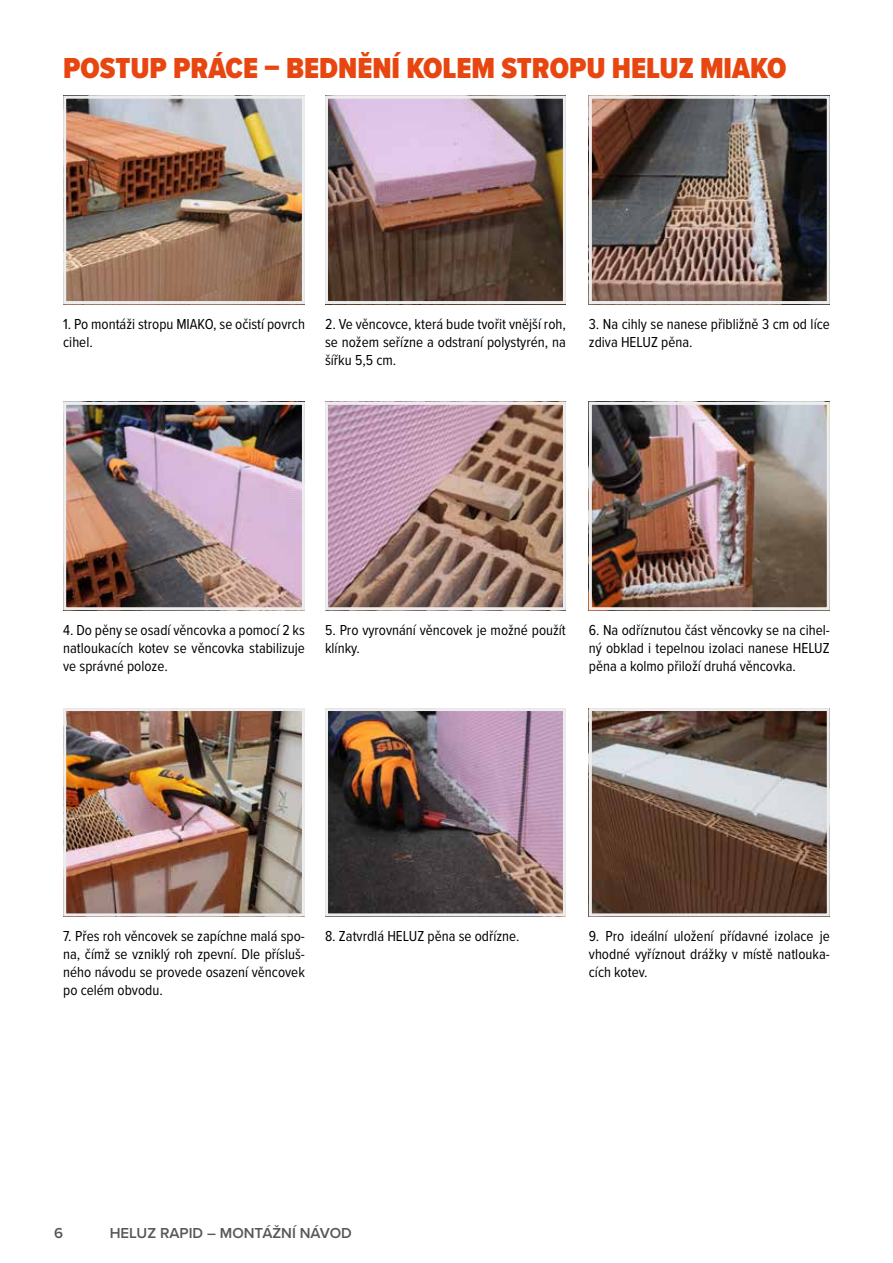
<style>
.page{position:relative;width:893px;height:1263px;background:#fff}
.page>*{position:absolute;margin:0;border:0;box-sizing:border-box;transform-origin:0 0}
.t1{font:900 30px "Proxima Nova Cond";color:#e84610}
.t2{font:15px/18px "Proxima Nova Cond";color:#000;text-align:justify}
.t3{font:600 15px "Proxima Nova";color:#575756}
</style>
<div class="page">
<img style="left:67px;top:100px;width:234px;height:200px">
<div style="left:63px;top:96px;width:242px;height:208px;border:3px solid #ededed"></div>
<img style="left:67px;top:406px;width:234px;height:200px">
<div style="left:63px;top:402px;width:242px;height:208px;border:3px solid #ededed"></div>
<img style="left:67px;top:712px;width:234px;height:200px">
<div style="left:63px;top:708px;width:242px;height:208px;border:3px solid #ededed"></div>
<img style="left:329px;top:100px;width:233px;height:200px">
<div style="left:325px;top:96px;width:241px;height:208px;border:3px solid #ededed"></div>
<img style="left:329px;top:406px;width:233px;height:200px">
<div style="left:325px;top:402px;width:241px;height:208px;border:3px solid #ededed"></div>
<img style="left:329px;top:712px;width:233px;height:200px">
<div style="left:325px;top:708px;width:241px;height:208px;border:3px solid #ededed"></div>
<img style="left:593px;top:100px;width:233px;height:200px">
<div style="left:589px;top:96px;width:241px;height:208px;border:3px solid #ededed"></div>
<img style="left:593px;top:406px;width:233px;height:200px">
<div style="left:589px;top:402px;width:241px;height:208px;border:3px solid #ededed"></div>
<img style="left:593px;top:712px;width:233px;height:200px">
<div style="left:589px;top:708px;width:241px;height:208px;border:3px solid #ededed"></div>
<h1 class="t1" style="left:63px;top:46px;width:725px">POSTUP PRÁCE – BEDNĚNÍ KOLEM STROPU HELUZ MIAKO</h1>
<p class="t2" style="left:63px;top:314px;width:243px">1. Po montáži stropu MIAKO, se očistí povrch cihel.</p>
<p class="t2" style="left:325px;top:314px;width:242px">2. Ve věncovce, která bude tvořit vnější roh, se nožem seřízne a odstraní polystyrén, na šířku 5,5 cm.</p>
<p class="t2" style="left:589px;top:314px;width:242px">3. Na cihly se nanese přibližně 3 cm od líce zdiva HELUZ pěna.</p>
<p class="t2" style="left:63px;top:620px;width:243px">4. Do pěny se osadí věncovka a pomocí 2 ks natloukacích kotev se věncovka stabilizuje ve správné poloze.</p>
<p class="t2" style="left:325px;top:620px;width:242px">5. Pro vyrovnání věncovek je možné použít klínky.</p>
<p class="t2" style="left:589px;top:620px;width:242px">6. Na odříznutou část věncovky se na cihel&shy;ný obklad i tepelnou izolaci nanese HELUZ pěna a kolmo přiloží druhá věncovka.</p>
<p class="t2" style="left:63px;top:926px;width:243px">7. Přes roh věncovek se zapíchne malá spo&shy;na, čímž se vzniklý roh zpevní. Dle přísluš&shy;ného návodu se provede osazení věncovek po celém obvodu.</p>
<p class="t2" style="left:325px;top:926px;width:196px">8. Zatvrdlá HELUZ pěna se odřízne.</p>
<p class="t2" style="left:589px;top:926px;width:242px">9. Pro ideální uložení přídavné izolace je vhodné vyříznout drážky v místě natlouka&shy;cích kotev.</p>
<p class="t3" style="left:54px;top:1222px;width:11px">6</p>
<p class="t3" style="left:110px;top:1222px;width:244px">HELUZ RAPID – MONTÁŽNÍ NÁVOD</p>
</div>
